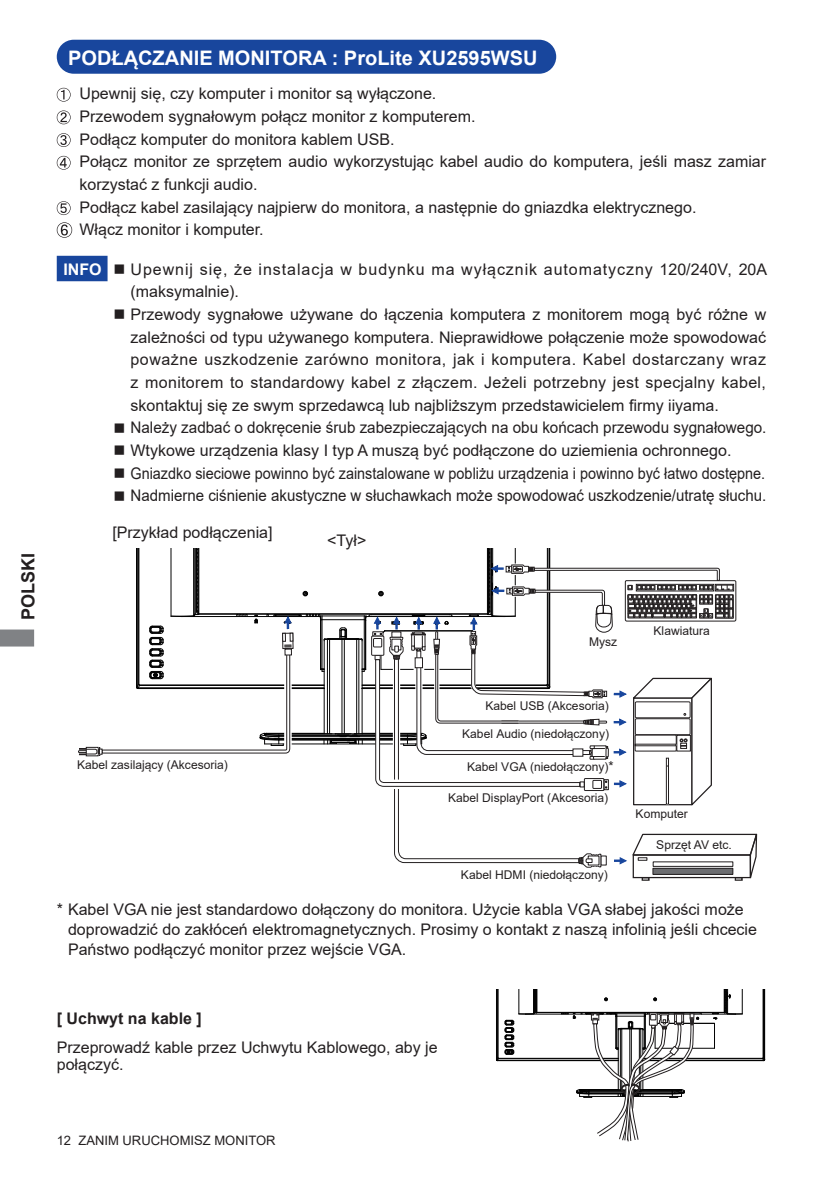
<style>
.page{position:relative;width:840px;height:1191px;background:#fff}
.page>*{position:absolute;margin:0;border:0;box-sizing:border-box;transform-origin:0 0}
.t1{font:700 20px "Arial";color:#fff}
.t2{font:700 18px "Arial";color:#231f20}
.t3{font:16px/22.6px "Arial";color:#231f20}
.t4{font:16px/22.6px "Arial";letter-spacing:.06em;color:#231f20}
.t5{font:16px "Arial";color:#231f20;scale:.9 1}
.t6{font:16px "Arial";color:#231f20;scale:.94 1}
.t7{font:16px "Arial";color:#231f20;scale:.95 1}
.t8{font:700 16px "Arial";color:#231f20}
.t9{font:13px "Arial";color:#231f20}
.t10{font:12px "Arial";color:#231f20}
.s1{font-weight:700;color:#fff}
.s2{font-size:13.4px}
</style>
<div class="page">
<svg style="left:0;top:629px;width:34px;height:17px"></svg>
<div style="left:58px;top:41px;width:497px;height:32px;background:#18469d;border-radius:16px"></div>
<div style="left:57px;top:40px;width:499px;height:34px;border:2px solid #18469d;border-radius:16px"></div>
<svg style="left:57px;top:88px;width:14px;height:14px"></svg>
<svg style="left:57px;top:110px;width:14px;height:14px"></svg>
<svg style="left:57px;top:133px;width:14px;height:14px"></svg>
<svg style="left:57px;top:156px;width:14px;height:14px"></svg>
<svg style="left:57px;top:201px;width:14px;height:14px"></svg>
<svg style="left:57px;top:222px;width:15px;height:16px"></svg>
<div style="left:57px;top:256px;width:50px;height:25px;background:#18469d"></div>
<svg style="left:78px;top:548px;width:679px;height:333px"></svg>
<div style="left:572px;top:749px;width:10px;height:7px;background:#fff"></div>
<hr style="left:496px;top:989px;width:1px;height:70px;background:#030303">
<hr style="left:497px;top:989px;width:1px;height:69px;background:#030303">
<hr style="left:642px;top:1060px;width:121px;height:1px;background:#030303">
<hr style="left:497px;top:1060px;width:121px;height:1px;background:#030303">
<hr style="left:498px;top:1058px;width:120px;height:1px;background:#030303">
<hr style="left:642px;top:1058px;width:120px;height:1px;background:#030303">
<hr style="left:654px;top:1048px;width:60px;height:1px;background:#030303">
<hr style="left:657px;top:1023px;width:57px;height:1px;background:#030303">
<hr style="left:645px;top:1013px;width:90px;height:1px;background:#030303">
<hr style="left:525px;top:1013px;width:90px;height:1px;background:#030303">
<hr style="left:536px;top:1012px;width:187px;height:1px;background:#030303">
<hr style="left:762px;top:989px;width:1px;height:69px;background:#030303">
<hr style="left:763px;top:989px;width:1px;height:70px;background:#030303">
<svg style="left:518px;top:989px;width:19px;height:25px"></svg>
<svg style="left:711px;top:989px;width:31px;height:59px"></svg>
<svg style="left:496px;top:1020px;width:18px;height:41px"></svg>
<svg style="left:604px;top:997px;width:3px;height:4px"></svg>
<svg style="left:560px;top:1012px;width:141px;height:129px"></svg>
<p class="t2" style="left:15px;top:620px;width:69px;rotate:-90deg">POLSKI</p>
<p class="t1" style="left:68px;top:44px;width:470px">PODŁĄCZANIE MONITORA : ProLite XU2595WSU</p>
<p class="t3" style="left:79px;top:82px;width:688px">Upewnij się, czy komputer i monitor są wyłączone.<br>Przewodem sygnałowym połącz monitor z komputerem.<br>Podłącz komputer do monitora kablem USB.<br>Połącz monitor ze sprzętem audio wykorzystując kabel audio do komputera, jeśli masz zamiar korzystać z funkcji audio.<br>Podłącz kabel zasilający najpierw do monitora, a następnie do gniazdka elektrycznego.<br>Włącz monitor i komputer.</p>
<p class="t4" style="left:130px;top:257px;width:637px;text-indent:-67px"><span class="s1">INFO</span> ■ Upewnij się, że instalacja w budynku ma wyłącznik automatyczny 120/240V, 20A (maksymalnie).</p>
<p class="t3" style="left:130px;top:303px;width:637px;text-align:justify;text-indent:-17px">■ Przewody sygnałowe używane do łączenia komputera z monitorem mogą być różne w zależności od typu używanego komputera. Nieprawidłowe połączenie może spowodować poważne uszkodzenie zarówno monitora, jak i komputera. Kabel dostarczany wraz z monitorem to standardowy kabel z złączem. Jeżeli potrzebny jest specjalny kabel, skontaktuj się ze swym sprzedawcą lub najbliższym przedstawicielem firmy iiyama.</p>
<p class="t7" style="left:113px;top:417px;width:688px">■ Należy zadbać o dokręcenie śrub zabezpieczających na obu końcach przewodu sygnałowego.</p>
<p class="t3" style="left:113px;top:439px;width:619px">■ Wtykowe urządzenia klasy I typ A muszą być podłączone do uziemienia ochronnego.</p>
<p class="t5" style="left:113px;top:462px;width:725px">■ Gniazdko sieciowe powinno być zainstalowane w pobliżu urządzenia i powinno być łatwo dostępne.</p>
<p class="t6" style="left:113px;top:485px;width:695px">■ Nadmierne ciśnienie akustyczne w słuchawkach może spowodować uszkodzenie/utratę słuchu.</p>
<p class="t3" style="left:112px;top:521px;width:162px">[Przykład podłączenia]</p>
<p class="t3" style="left:327px;top:528px;width:41px">&lt;Tył&gt;</p>
<p class="t10" style="left:77px;top:756px;width:152px">Kabel zasilający (Akcesoria)</p>
<p class="t10" style="left:588px;top:634px;width:30px">Mysz</p>
<p class="t10" style="left:653px;top:622px;width:58px">Klawiatura</p>
<p class="t10" style="left:485px;top:697px;width:125px">Kabel USB (Akcesoria)</p>
<p class="t10" style="left:462px;top:726px;width:148px">Kabel Audio (niedołączony)</p>
<p class="t10" style="left:467px;top:758px;width:148px">Kabel VGA (niedołączony)<span class="s2">*</span></p>
<p class="t10" style="left:448px;top:790px;width:162px">Kabel DisplayPort (Akcesoria)</p>
<p class="t10" style="left:460px;top:866px;width:148px">Kabel HDMI (niedołączony)</p>
<p class="t10" style="left:635px;top:805px;width:54px">Komputer</p>
<p class="t10" style="left:656px;top:836px;width:77px">Sprzęt AV etc.</p>
<p class="t3" style="left:68px;top:900px;width:690px;line-height:19.8px;text-indent:-11px">* Kabel VGA nie jest standardowo dołączony do monitora. Użycie kabla VGA słabej jakości może doprowadzić do zakłóceń elektromagnetycznych. Prosimy o kontakt z naszą infolinią jeśli chcecie<br>Państwo podłączyć monitor przez wejście VGA.</p>
<p class="t8" style="left:57px;top:1007px;width:146px">[ Uchwyt na kable ]</p>
<p class="t3" style="left:57px;top:1038px;width:382px;line-height:17.2px">Przeprowadź kable przez Uchwytu Kablowego, aby je połączyć.</p>
<p class="t9" style="left:57px;top:1131px;width:220px">12 ZANIM URUCHOMISZ MONITOR</p>
</div>
